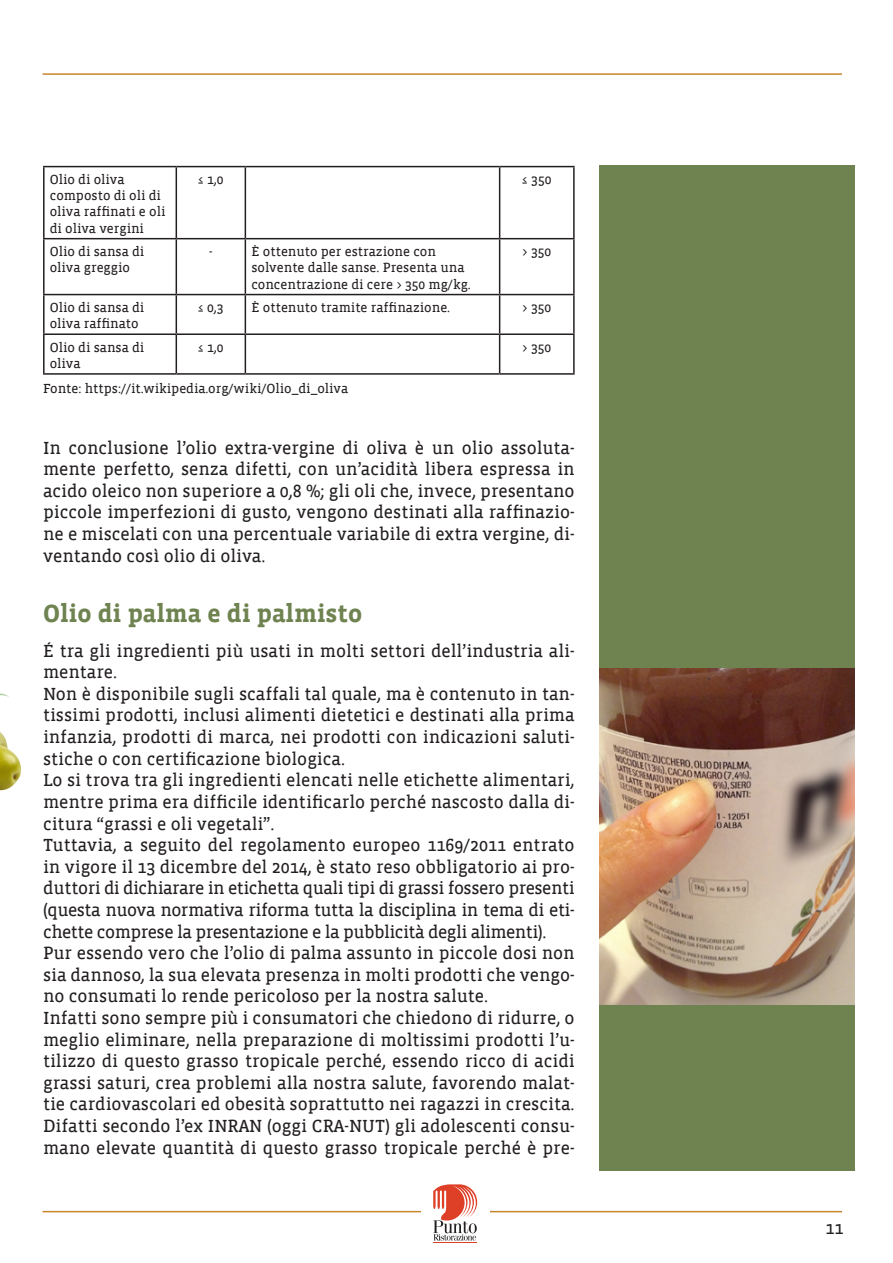
<style>
.page{position:relative;width:893px;height:1263px;background:#fff}
.page>*{position:absolute;margin:0;border:0;box-sizing:border-box;transform-origin:0 0}
.Domande{font:700 25.5px "Vista Slab";color:#6f8351}
.t1{font:18px/21.6px "Vista Slab Reg";color:#231f20;text-align:justify}
.Domande-2{font:13.5px/16.2px "Vista Slab Reg";color:#231f20}
</style>
<div class="page">
<hr style="left:43px;top:1211px;width:799px;height:1px;background:#c7862e">
<hr style="left:43px;top:73px;width:799px;height:2px;background:#c7862e">
<div style="left:421px;top:1182px;width:68px;height:60px;background:#fff"></div>
<hr style="left:433px;top:1242px;width:44px;height:1px;background:#dd3f27">
<svg style="left:433px;top:1184px;width:44px;height:56px"></svg>
<hr style="left:43px;top:166px;width:133px;height:1px;background:#231f20">
<hr style="left:43px;top:167px;width:2px;height:71px;background:#231f20">
<hr style="left:176px;top:166px;width:69px;height:1px;background:#231f20">
<hr style="left:176px;top:167px;width:1px;height:71px;background:#231f20">
<hr style="left:245px;top:166px;width:255px;height:1px;background:#231f20">
<hr style="left:245px;top:167px;width:1px;height:71px;background:#231f20">
<hr style="left:500px;top:166px;width:75px;height:1px;background:#231f20">
<hr style="left:499px;top:167px;width:1px;height:71px;background:#231f20">
<hr style="left:573px;top:167px;width:2px;height:71px;background:#231f20">
<hr style="left:43px;top:238px;width:133px;height:1px;background:#231f20">
<hr style="left:43px;top:239px;width:2px;height:55px;background:#231f20">
<hr style="left:176px;top:238px;width:69px;height:1px;background:#231f20">
<hr style="left:176px;top:239px;width:1px;height:55px;background:#231f20">
<hr style="left:245px;top:238px;width:255px;height:1px;background:#231f20">
<hr style="left:245px;top:239px;width:1px;height:55px;background:#231f20">
<hr style="left:500px;top:238px;width:75px;height:1px;background:#231f20">
<hr style="left:499px;top:239px;width:1px;height:55px;background:#231f20">
<hr style="left:573px;top:239px;width:2px;height:55px;background:#231f20">
<hr style="left:43px;top:294px;width:133px;height:1px;background:#231f20">
<hr style="left:43px;top:295px;width:2px;height:38px;background:#231f20">
<hr style="left:176px;top:294px;width:69px;height:1px;background:#231f20">
<hr style="left:176px;top:295px;width:1px;height:38px;background:#231f20">
<hr style="left:245px;top:294px;width:255px;height:1px;background:#231f20">
<hr style="left:245px;top:295px;width:1px;height:38px;background:#231f20">
<hr style="left:500px;top:294px;width:75px;height:1px;background:#231f20">
<hr style="left:499px;top:295px;width:1px;height:38px;background:#231f20">
<hr style="left:573px;top:295px;width:2px;height:38px;background:#231f20">
<hr style="left:43px;top:333px;width:133px;height:2px;background:#231f20">
<hr style="left:43px;top:335px;width:2px;height:38px;background:#231f20">
<hr style="left:176px;top:333px;width:69px;height:2px;background:#231f20">
<hr style="left:176px;top:335px;width:1px;height:38px;background:#231f20">
<hr style="left:245px;top:333px;width:255px;height:2px;background:#231f20">
<hr style="left:245px;top:335px;width:1px;height:38px;background:#231f20">
<hr style="left:500px;top:333px;width:75px;height:2px;background:#231f20">
<hr style="left:499px;top:335px;width:1px;height:38px;background:#231f20">
<hr style="left:573px;top:335px;width:2px;height:38px;background:#231f20">
<hr style="left:43px;top:373px;width:133px;height:2px;background:#231f20">
<hr style="left:176px;top:373px;width:69px;height:2px;background:#231f20">
<hr style="left:245px;top:373px;width:255px;height:2px;background:#231f20">
<hr style="left:500px;top:373px;width:75px;height:2px;background:#231f20">
<div style="left:599px;top:166px;width:255px;height:1005px;background:#6f8351"></div>
<img style="left:0;top:693px;width:22px;height:98px">
<img style="left:599px;top:668px;width:255px;height:336px">
<p class="Domande-2" style="left:50px;top:172px;width:117px">Olio di oliva composto di oli di oliva raffinati e oli di oliva vergini</p>
<p class="Domande-2" style="left:198px;top:172px;width:27px">≤ 1,0</p>
<p class="Domande-2" style="left:522px;top:172px;width:31px">≤ 350</p>
<p class="Domande-2" style="left:50px;top:244px;width:96px">Olio di sansa di oliva greggio</p>
<p class="Domande-2" style="left:209px;top:244px;width:5px">-</p>
<p class="Domande-2" style="left:251px;top:244px;width:221px">È ottenuto per estrazione con solvente dalle sanse. Presenta una concentrazione di cere &gt; 350 mg/kg.</p>
<p class="Domande-2" style="left:522px;top:244px;width:30px">&gt; 350</p>
<p class="Domande-2" style="left:50px;top:300px;width:96px">Olio di sansa di oliva raffinato</p>
<p class="Domande-2" style="left:198px;top:300px;width:27px">≤ 0,3</p>
<p class="Domande-2" style="left:251px;top:300px;width:200px">È ottenuto tramite raffinazione.</p>
<p class="Domande-2" style="left:522px;top:300px;width:30px">&gt; 350</p>
<p class="Domande-2" style="left:50px;top:339px;width:96px">Olio di sansa di oliva</p>
<p class="Domande-2" style="left:198px;top:339px;width:27px">≤ 1,0</p>
<p class="Domande-2" style="left:522px;top:339px;width:30px">&gt; 350</p>
<p class="Domande-2" style="left:43px;top:381px;width:307px">Fonte: https://it.wikipedia.org/wiki/Olio_di_oliva</p>
<p class="t1" style="left:43px;top:437px;width:533px">In conclusione l’olio extra-vergine di oliva è un olio assoluta&shy;mente perfetto, senza difetti, con un’acidità libera espressa in acido oleico non superiore a 0,8 %; gli oli che, invece, presentano piccole imperfezioni di gusto, vengono destinati alla raffinazio&shy;ne e miscelati con una percentuale variabile di extra vergine, di&shy;ventando così olio di oliva.</p>
<p class="Domande" style="left:43px;top:601px;width:321px">Olio di palma e di palmisto</p>
<p class="t1" style="left:43px;top:640px;width:533px">É tra gli ingredienti più usati in molti settori dell’industria ali&shy;mentare.</p>
<p class="t1" style="left:43px;top:683px;width:533px">Non è disponibile sugli scaffali tal quale, ma è contenuto in tan&shy;tissimi prodotti, inclusi alimenti dietetici e destinati alla prima infanzia, prodotti di marca, nei prodotti con indicazioni saluti&shy;stiche o con certificazione biologica.</p>
<p class="t1" style="left:43px;top:770px;width:533px">Lo si trova tra gli ingredienti elencati nelle etichette alimentari, mentre prima era difficile identificarlo perché nascosto dalla di&shy;citura “grassi e oli vegetali”.</p>
<p class="t1" style="left:43px;top:835px;width:533px">Tuttavia, a seguito del regolamento europeo 1169/2011 entrato in vigore il 13 dicembre del 2014, è stato reso obbligatorio ai pro&shy;duttori di dichiarare in etichetta quali tipi di grassi fossero presenti (questa nuova normativa riforma tutta la disciplina in tema di eti&shy;chette comprese la presentazione e la pubblicità degli alimenti).</p>
<p class="t1" style="left:43px;top:943px;width:533px">Pur essendo vero che l’olio di palma assunto in piccole dosi non sia dannoso, la sua elevata presenza in molti prodotti che vengo&shy;no consumati lo rende pericoloso per la nostra salute.</p>
<p class="t1" style="left:43px;top:1007px;width:533px">Infatti sono sempre più i consumatori che chiedono di ridurre, o meglio eliminare, nella preparazione di moltissimi prodotti l’u&shy;tilizzo di questo grasso tropicale perché, essendo ricco di acidi grassi saturi, crea problemi alla nostra salute, favorendo malat&shy;tie cardiovascolari ed obesità soprattutto nei ragazzi in crescita.</p>
<p class="t1" style="left:43px;top:1115px;width:533px">Difatti secondo l’ex INRAN (oggi CRA-NUT) gli adolescenti consu&shy;mano elevate quantità di questo grasso tropicale perché è pre-</p>
<p class="t1" style="left:825px;top:1218px;width:19px">11</p>
</div>
